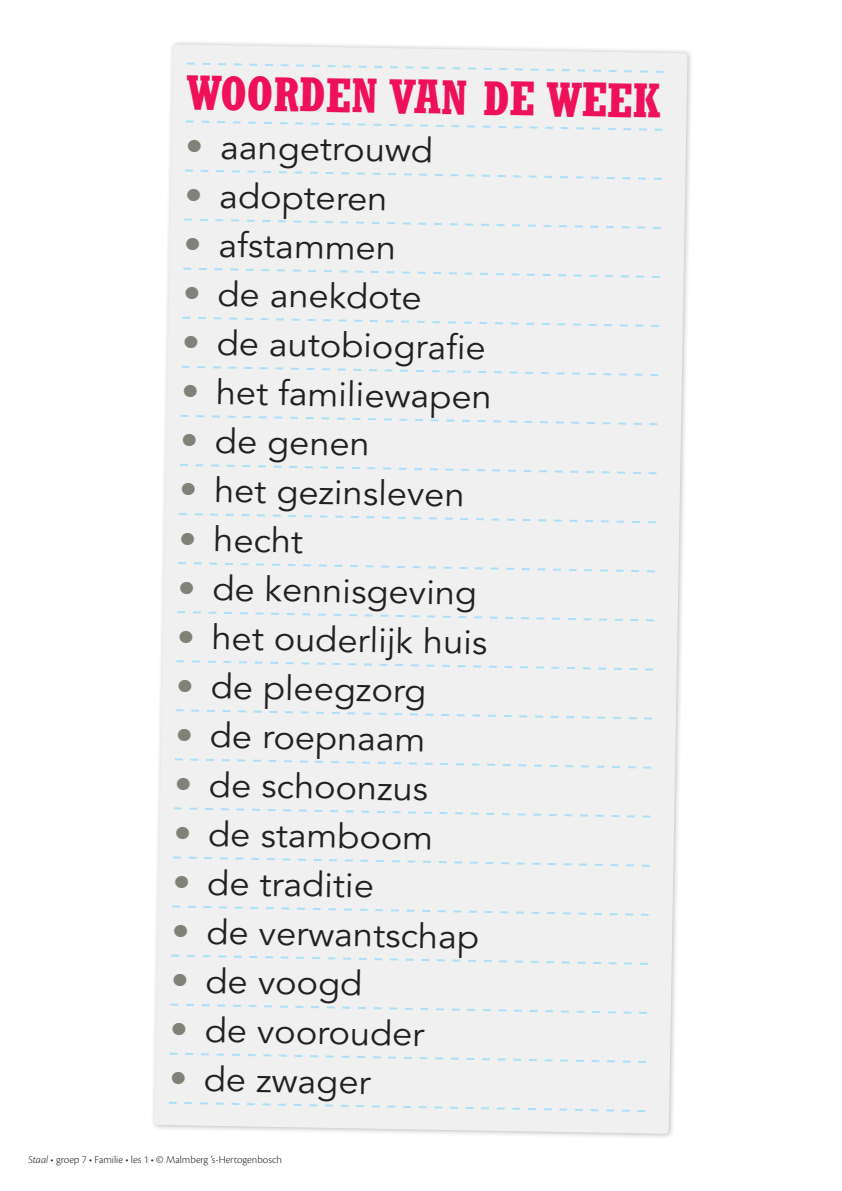
<style>
.page{position:relative;width:842px;height:1191px;background:#fff}
.page>*{position:absolute;margin:0;border:0;box-sizing:border-box;transform-origin:0 0}
.t1{font:700 condensed 48.1px "Rockwell Std";color:#ee1059}
.t2{font:34.3px "Avenir LT Std";color:#231f20;scale:1.05 1}
.t3{font:300 11px "Cronos Pro";color:#231f20}
.s1{color:#818277}
.s2{font-style:italic}
</style>
<div class="page">
<div style="left:150px;top:40px;width:544px;height:1100px;background:#231f20;opacity:.3"></div>
<div style="left:154px;top:44px;width:533px;height:1089px;background:#eff0ef"></div>
<svg style="left:185px;top:62px;width:480px;height:12px"></svg>
<svg style="left:184px;top:119px;width:480px;height:13px"></svg>
<svg style="left:183px;top:168px;width:481px;height:13px"></svg>
<svg style="left:182px;top:218px;width:481px;height:12px"></svg>
<svg style="left:181px;top:267px;width:481px;height:12px"></svg>
<svg style="left:181px;top:316px;width:480px;height:12px"></svg>
<svg style="left:180px;top:365px;width:480px;height:12px"></svg>
<svg style="left:179px;top:414px;width:480px;height:12px"></svg>
<svg style="left:178px;top:463px;width:480px;height:12px"></svg>
<svg style="left:177px;top:512px;width:481px;height:12px"></svg>
<svg style="left:176px;top:561px;width:481px;height:12px"></svg>
<svg style="left:175px;top:610px;width:481px;height:12px"></svg>
<svg style="left:175px;top:659px;width:480px;height:12px"></svg>
<svg style="left:174px;top:708px;width:480px;height:12px"></svg>
<svg style="left:173px;top:757px;width:480px;height:12px"></svg>
<svg style="left:172px;top:806px;width:480px;height:12px"></svg>
<svg style="left:171px;top:855px;width:481px;height:12px"></svg>
<svg style="left:170px;top:904px;width:481px;height:12px"></svg>
<svg style="left:169px;top:953px;width:481px;height:13px"></svg>
<svg style="left:169px;top:1002px;width:480px;height:13px"></svg>
<svg style="left:168px;top:1051px;width:480px;height:13px"></svg>
<svg style="left:167px;top:1100px;width:480px;height:13px"></svg>
<h1 class="t1" style="left:187px;top:64px;width:475px;rotate:1deg">WOORDEN VAN DE WEEK</h1>
<p class="t2" style="left:186px;top:126px;width:237px;rotate:1deg"><span class="s1">•</span> aangetrouwd</p>
<p class="t2" style="left:185px;top:175px;width:195px;rotate:1deg"><span class="s1">•</span> adopteren</p>
<p class="t2" style="left:184px;top:224px;width:204px;rotate:1deg"><span class="s1">•</span> afstammen</p>
<p class="t2" style="left:183px;top:274px;width:229px;rotate:1deg"><span class="s1">•</span> de anekdote</p>
<p class="t2" style="left:182px;top:323px;width:291px;rotate:1deg"><span class="s1">•</span> de autobiografie</p>
<p class="t2" style="left:182px;top:372px;width:297px;rotate:1deg"><span class="s1">•</span> het familiewapen</p>
<p class="t2" style="left:181px;top:421px;width:182px;rotate:1deg"><span class="s1">•</span> de genen</p>
<p class="t2" style="left:180px;top:470px;width:273px;rotate:1deg"><span class="s1">•</span> het gezinsleven</p>
<p class="t2" style="left:179px;top:519px;width:120px;rotate:1deg"><span class="s1">•</span> hecht</p>
<p class="t2" style="left:178px;top:568px;width:286px;rotate:1deg"><span class="s1">•</span> de kennisgeving</p>
<p class="t2" style="left:177px;top:617px;width:297px;rotate:1deg"><span class="s1">•</span> het ouderlijk huis</p>
<p class="t2" style="left:176px;top:666px;width:240px;rotate:1deg"><span class="s1">•</span> de pleegzorg</p>
<p class="t2" style="left:176px;top:715px;width:240px;rotate:1deg"><span class="s1">•</span> de roepnaam</p>
<p class="t2" style="left:175px;top:764px;width:243px;rotate:1deg"><span class="s1">•</span> de schoonzus</p>
<p class="t2" style="left:174px;top:813px;width:249px;rotate:1deg"><span class="s1">•</span> de stamboom</p>
<p class="t2" style="left:173px;top:862px;width:193px;rotate:1deg"><span class="s1">•</span> de traditie</p>
<p class="t2" style="left:172px;top:911px;width:294px;rotate:1deg"><span class="s1">•</span> de verwantschap</p>
<p class="t2" style="left:171px;top:960px;width:184px;rotate:1deg"><span class="s1">•</span> de voogd</p>
<p class="t2" style="left:170px;top:1009px;width:244px;rotate:1deg"><span class="s1">•</span> de voorouder</p>
<p class="t2" style="left:170px;top:1058px;width:193px;rotate:1deg"><span class="s1">•</span> de zwager</p>
<p class="t3" style="left:28px;top:1152px;width:255px"><span class="s2">Staal</span> • groep 7 • Familie • les 1 • © Malmberg ’s-Hertogenbosch</p>
</div>
